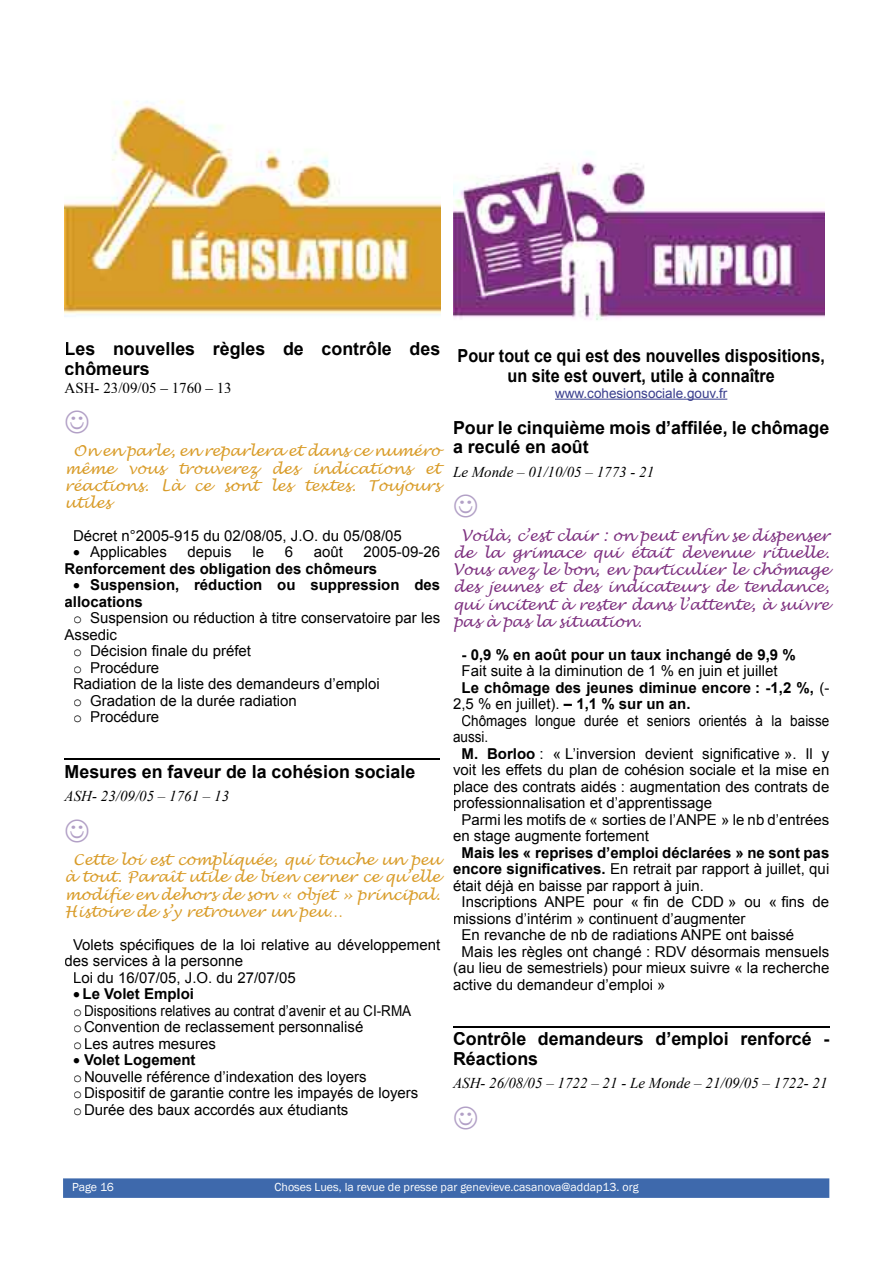
<style>
.page{position:relative;width:893px;height:1263px;background:#fff}
.page>*{position:absolute;margin:0;border:0;box-sizing:border-box;transform-origin:0 0}
.t1{font:700 18px/19.5px "Arial";color:#000}
.t2{font:700 18px/19.5px "Arial";color:#000;text-align:center;scale:.9 1}
.t3{font:15px/16.5px "Arial";color:#000}
.t4{font:italic 15px/17.2px "Lucida Handwriting";color:#d99c29;text-align:justify}
.t5{font:italic 15px/17.2px "Lucida Handwriting";color:#7e3180;text-align:justify}
.t6{font:700 15px "Arial";color:#000}
.t7{font:15px/16.5px "Arial";color:#000;scale:.9 1}
.t8{font:italic 15px "Times New Roman";color:#000}
.t9{font:15px "Times New Roman";color:#000}
.t10{font:13.5px "Arial";color:#3a3f8e}
.t11{font:12px "Franklin Gothic";color:#fff}
.s1{font-family:"Courier New"}
.s2{font-weight:700}
.s3{font-weight:400}
</style>
<div class="page">
<div style="left:63px;top:1178px;width:766px;height:20px;background:#3e69ac"></div>
<hr style="left:65px;top:758px;width:375px;height:2px;background:#000">
<img style="left:65px;top:100px;width:376px;height:217px">
<hr style="left:453px;top:1026px;width:376px;height:1px;background:#000">
<img style="left:453px;top:161px;width:372px;height:159px">
<hr style="left:555px;top:399px;width:172px;height:1px;background:#3a3f8e">
<p class="t1" style="left:65px;top:340px;width:377px">Les nouvelles règles de contrôle des chômeurs</p>
<p class="t9" style="left:65px;top:377px;width:169px">ASH- 23/09/05 – 1760 – 13</p>
<p class="t4" style="left:65px;top:443px;width:377px;text-indent:9px">On en parle, en reparlera et dans ce numéro même vous trouverez des indications et réactions. Là ce sont les textes. Toujours utiles</p>
<p class="t3" style="left:73px;top:527px;width:330px">Décret n°2005-915 du 02/08/05, J.O. du 05/08/05</p>
<p class="t3" style="left:73px;top:544px;width:95px">• Applicables</p>
<p class="t3" style="left:187px;top:544px;width:46px">depuis</p>
<p class="t3" style="left:252px;top:544px;width:13px">le</p>
<p class="t3" style="left:285px;top:544px;width:10px">6</p>
<p class="t3" style="left:314px;top:544px;width:31px">août</p>
<p class="t3" style="left:364px;top:544px;width:78px">2005-09-26</p>
<p class="t6" style="left:65px;top:559px;width:314px">Renforcement des obligation des chômeurs</p>
<p class="t6" style="left:73px;top:575px;width:369px">• Suspension, réduction ou suppression des</p>
<p class="t6" style="left:65px;top:592px;width:80px">allocations</p>
<p class="t3" style="left:73px;top:610px;width:369px"><span class="s1">o</span> Suspension ou réduction à titre conservatoire par les</p>
<p class="t3" style="left:65px;top:626px;width:54px">Assedic</p>
<p class="t3" style="left:73px;top:643px;width:179px"><span class="s1">o</span> Décision finale du préfet</p>
<p class="t3" style="left:73px;top:659px;width:88px"><span class="s1">o</span> Procédure</p>
<p class="t3" style="left:73px;top:676px;width:308px">Radiation de la liste des demandeurs d’emploi</p>
<p class="t3" style="left:73px;top:692px;width:225px"><span class="s1">o</span> Gradation de la durée radiation</p>
<p class="t3" style="left:73px;top:709px;width:88px"><span class="s1">o</span> Procédure</p>
<p class="t1" style="left:65px;top:762px;width:352px">Mesures en faveur de la cohésion sociale</p>
<p class="t8" style="left:65px;top:786px;width:166px">ASH- 23/09/05 – 1761 – 13</p>
<p class="t4" style="left:65px;top:852px;width:377px;text-indent:9px">Cette loi est compliquée, qui touche un peu à tout. Paraît utile de bien cerner ce qu’elle modifie en dehors de son « objet » principal.<br>Histoire de s’y retrouver un peu…</p>
<p class="t3" style="left:73px;top:936px;width:369px">Volets spécifiques de la loi relative au développement</p>
<p class="t3" style="left:65px;top:953px;width:180px">des services à la personne</p>
<p class="t3" style="left:73px;top:969px;width:224px">Loi du 16/07/05, J.O. du 27/07/05</p>
<p class="t7" style="left:73px;top:986px;width:377px">• <span class="s2">Le Volet Emploi<br></span><span class="s1">o</span>Dispositions relatives au contrat d’avenir et au CI-RMA <span class="s1">o</span>Convention de reclassement personnalisé<br><span class="s1">o</span>Les autres mesures</p>
<p class="t3" style="left:73px;top:1052px;width:347px">• <span class="s2">Volet Logement<br></span><span class="s1">o</span>Nouvelle référence d’indexation des loyers <span class="s1">o</span>Dispositif de garantie contre les impayés de loyers <span class="s1">o</span>Durée des baux accordés aux étudiants</p>
<p class="t2" style="left:457px;top:347px;width:410px">Pour tout ce qui est des nouvelles dispositions, un site est ouvert, utile à connaître</p>
<p class="t10" style="left:555px;top:384px;width:174px">www.cohesionsociale.gouv.fr</p>
<p class="t1" style="left:453px;top:418px;width:378px">Pour le cinquième mois d’affilée, le chômage a reculé en août</p>
<p class="t8" style="left:453px;top:461px;width:203px">Le Monde – 01/10/05 – 1773 - 21</p>
<p class="t5" style="left:453px;top:527px;width:378px;text-indent:9px">Voilà, c’est clair : on peut enfin se dispenser de la grimace qui était devenue rituelle.<br>Vous avez le bon, en particulier le chômage des jeunes et des indicateurs de tendance, qui incitent à rester dans l’attente, à suivre pas à pas la situation.</p>
<p class="t6" style="left:461px;top:645px;width:336px">- 0,9 % en août pour un taux inchangé de 9,9 %</p>
<p class="t3" style="left:461px;top:663px;width:317px">Fait suite à la diminution de 1 % en juin et juillet</p>
<p class="t6" style="left:461px;top:678px;width:369px">Le chômage des jeunes diminue encore : -1,2 %, <span class="s3">(-</span></p>
<p class="t3" style="left:453px;top:696px;width:239px">2,5 % en juillet). <span class="s2">– 1,1 % sur un an.</span></p>
<p class="t7" style="left:461px;top:712px;width:410px">Chômages longue durée et seniors orientés à la baisse</p>
<p class="t7" style="left:453px;top:729px;width:41px">aussi.</p>
<p class="t3" style="left:461px;top:745px;width:369px"><span class="s2">M. Borloo</span> : « L’inversion devient significative ». Il y</p>
<p class="t3" style="left:453px;top:762px;width:378px">voit les effets du plan de cohésion sociale et la mise en</p>
<p class="t3" style="left:453px;top:778px;width:378px">place des contrats aidés : augmentation des contrats de</p>
<p class="t3" style="left:453px;top:795px;width:261px">professionnalisation et d’apprentissage</p>
<p class="t3" style="left:461px;top:811px;width:369px">Parmi les motifs de « sorties de l’ANPE » le nb d’entrées</p>
<p class="t3" style="left:453px;top:828px;width:197px">en stage augmente fortement</p>
<p class="t6" style="left:461px;top:843px;width:369px">Mais les « reprises d’emploi déclarées » ne sont pas</p>
<p class="t3" style="left:453px;top:861px;width:378px"><span class="s2">encore significatives.</span> En retrait par rapport à juillet, qui</p>
<p class="t3" style="left:453px;top:877px;width:252px">était déjà en baisse par rapport à juin.</p>
<p class="t3" style="left:461px;top:894px;width:369px">Inscriptions ANPE pour « fin de CDD » ou « fins de</p>
<p class="t3" style="left:453px;top:910px;width:294px">missions d’intérim » continuent d’augmenter</p>
<p class="t3" style="left:461px;top:927px;width:334px">En revanche de nb de radiations ANPE ont baissé</p>
<p class="t3" style="left:461px;top:943px;width:369px">Mais les règles ont changé : RDV désormais mensuels</p>
<p class="t3" style="left:453px;top:960px;width:378px">(au lieu de semestriels) pour mieux suivre « la recherche</p>
<p class="t3" style="left:453px;top:976px;width:214px">active du demandeur d’emploi »</p>
<p class="t1" style="left:453px;top:1030px;width:378px">Contrôle demandeurs d’emploi renforcé -<br>Réactions</p>
<p class="t8" style="left:453px;top:1073px;width:376px">ASH- 26/08/05 – 1722 – 21 - Le Monde – 21/09/05 – 1722- 21</p>
<p class="t11" style="left:72px;top:1180px;width:43px">Page 16</p>
<p class="t11" style="left:275px;top:1180px;width:366px">Choses Lues, la revue de presse par genevieve.casanova@addap13. org</p>
</div>
